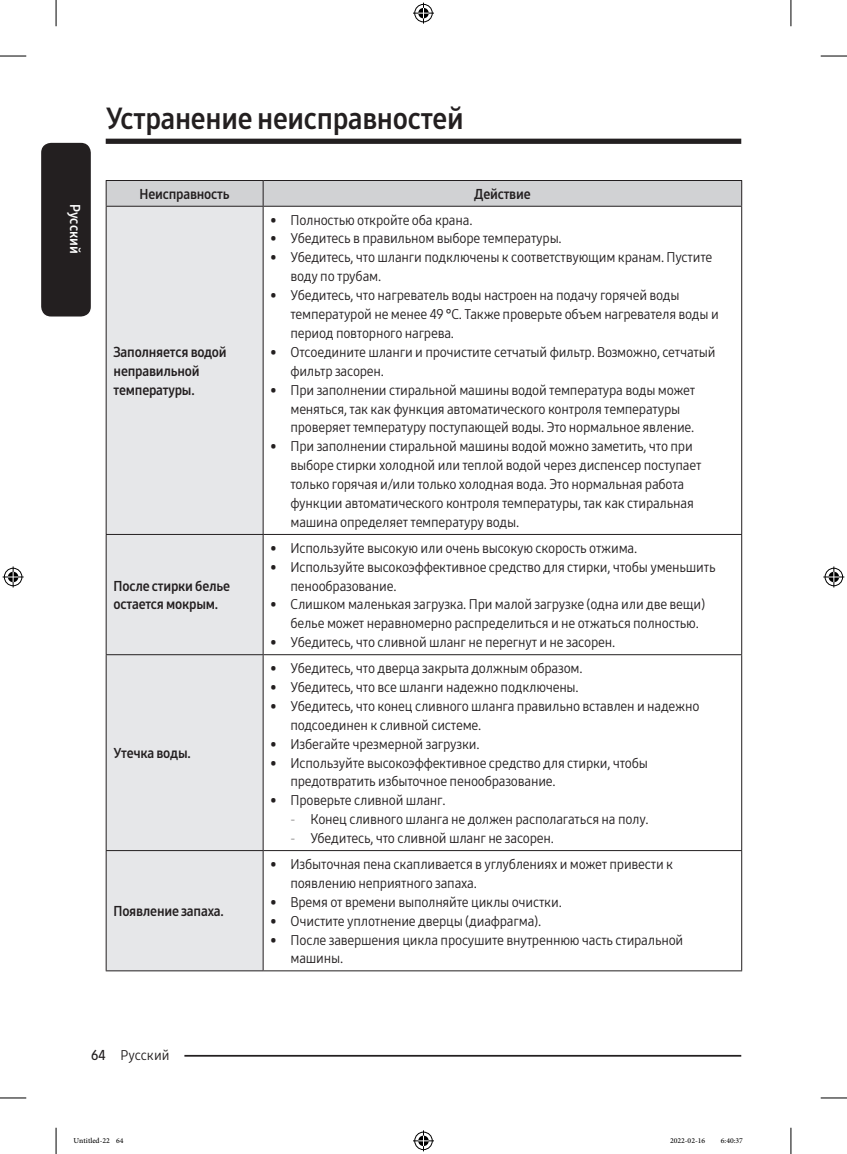
<style>
.page{position:relative;width:847px;height:1154px;background:#fff}
.page>*{position:absolute;margin:0;border:0;box-sizing:border-box;transform-origin:0 0}
.t1{font:29.75px "Samsung One 700 C";letter-spacing:-.01em;color:#231f20}
.t2{font:14px/18.9px "Samsung One 400 C";letter-spacing:-.015em;color:#231f20}
.P_Center{font:14px/18.9px "Samsung One 700 C";letter-spacing:-.015em;color:#231f20}
.t3{font:14px "Samsung One 700 C";color:#fff}
.t4{font:10.5px "Adobe Arabic";color:#000}
.s1{font-family:"Samsung One 200 C"}
.s2{font-family:"Samsung One 600 C"}
</style>
<div class="page">
<div style="left:41px;top:143px;width:50px;height:173px;background:#231f20;border-radius:10px"></div>
<div style="left:106px;top:139px;width:635px;height:5px;background:#231f20"></div>
<hr style="left:135px;top:1055px;width:606px;height:1px;background:#231f20">
<div style="left:106px;top:1045px;width:78px;height:17px;background:#fff"></div>
<div style="left:107px;top:207px;width:155px;height:763px;background:#e6e7e9"></div>
<svg style="left:106px;top:180px;width:636px;height:26px;background:#c7c8ca"></svg>
<hr style="left:106px;top:206px;width:157px;height:1px;background:#231f20">
<hr style="left:106px;top:207px;width:1px;height:327px;background:#231f20">
<hr style="left:263px;top:206px;width:478px;height:1px;background:#231f20">
<hr style="left:262px;top:207px;width:1px;height:327px;background:#231f20">
<hr style="left:741px;top:207px;width:1px;height:327px;background:#231f20">
<hr style="left:106px;top:534px;width:157px;height:1px;background:#231f20">
<hr style="left:106px;top:535px;width:1px;height:119px;background:#231f20">
<hr style="left:263px;top:534px;width:478px;height:1px;background:#231f20">
<hr style="left:262px;top:535px;width:1px;height:119px;background:#231f20">
<hr style="left:741px;top:535px;width:1px;height:119px;background:#231f20">
<hr style="left:106px;top:654px;width:157px;height:1px;background:#231f20">
<hr style="left:106px;top:655px;width:1px;height:195px;background:#231f20">
<hr style="left:263px;top:654px;width:478px;height:1px;background:#231f20">
<hr style="left:262px;top:655px;width:1px;height:195px;background:#231f20">
<hr style="left:741px;top:655px;width:1px;height:195px;background:#231f20">
<hr style="left:106px;top:850px;width:157px;height:1px;background:#231f20">
<hr style="left:106px;top:851px;width:1px;height:119px;background:#231f20">
<hr style="left:263px;top:850px;width:478px;height:1px;background:#231f20">
<hr style="left:262px;top:851px;width:1px;height:119px;background:#231f20">
<hr style="left:741px;top:851px;width:1px;height:119px;background:#231f20">
<hr style="left:106px;top:970px;width:157px;height:1px;background:#231f20">
<hr style="left:263px;top:970px;width:478px;height:1px;background:#231f20">
<svg style="left:0;top:56px;width:26px;height:1px"></svg>
<svg style="left:820px;top:56px;width:26px;height:1px"></svg>
<svg style="left:0;top:1097px;width:26px;height:1px"></svg>
<svg style="left:820px;top:1097px;width:26px;height:1px"></svg>
<svg style="left:56px;top:0;width:1px;height:26px"></svg>
<svg style="left:56px;top:1128px;width:1px;height:26px"></svg>
<svg style="left:790px;top:0;width:1px;height:26px"></svg>
<svg style="left:790px;top:1128px;width:1px;height:26px"></svg>
<svg style="left:413px;top:3px;width:21px;height:21px"></svg>
<svg style="left:413px;top:1130px;width:21px;height:21px"></svg>
<svg style="left:3px;top:566px;width:21px;height:21px"></svg>
<svg style="left:823px;top:566px;width:21px;height:21px"></svg>
<h1 class="t1" style="left:106px;top:98px;width:359px">Устранение неисправностей</h1>
<p class="t3" style="left:84px;top:204px;width:51px;rotate:90deg">Русский</p>
<p class="P_Center" style="left:140px;top:184px;width:91px">Неисправность</p>
<p class="P_Center" style="left:474px;top:184px;width:58px">Действие</p>
<p class="P_Center" style="left:113px;top:342px;width:115px">Заполняется водой неправильной температуры.</p>
<p class="P_Center" style="left:113px;top:576px;width:118px">После стирки белье остается мокрым.</p>
<p class="P_Center" style="left:113px;top:743px;width:79px">Утечка воды.</p>
<p class="P_Center" style="left:113px;top:901px;width:112px">Появление запаха.</p>
<p class="t2" style="left:270px;top:210px;width:203px">• Полностью откройте оба крана.</p>
<p class="t2" style="left:270px;top:229px;width:292px">• Убедитесь в правильном выборе температуры.</p>
<p class="t2" style="left:290px;top:248px;width:423px;text-indent:-20px">• Убедитесь, что шланги подключены к соответствующим кранам. Пустите воду по трубам.</p>
<p class="t2" style="left:290px;top:286px;width:429px;text-indent:-20px">• Убедитесь, что нагреватель воды настроен на подачу горячей воды температурой не менее 49 °C. Также проверьте объем нагревателя воды и период повторного нагрева.</p>
<p class="t2" style="left:290px;top:342px;width:426px;text-indent:-20px">• Отсоедините шланги и прочистите сетчатый фильтр. Возможно, сетчатый фильтр засорен.</p>
<p class="t2" style="left:290px;top:380px;width:406px;text-indent:-20px">• При заполнении стиральной машины водой температура воды может меняться, так как функция автоматического контроля температуры проверяет температуру поступающей воды. Это нормальное явление.</p>
<p class="t2" style="left:290px;top:437px;width:412px;text-indent:-20px">• При заполнении стиральной машины водой можно заметить, что при выборе стирки холодной или теплой водой через диспенсер поступает только горячая и/или только холодная вода. Это нормальная работа функции автоматического контроля температуры, так как стиральная машина определяет температуру воды.</p>
<p class="t2" style="left:270px;top:538px;width:368px">• Используйте высокую или очень высокую скорость отжима.</p>
<p class="t2" style="left:290px;top:557px;width:426px;text-indent:-20px">• Используйте высокоэффективное средство для стирки, чтобы уменьшить пенообразование.</p>
<p class="t2" style="left:290px;top:595px;width:416px;text-indent:-20px">• Слишком маленькая загрузка. При малой загрузке (одна или две вещи) белье может неравномерно распределиться и не отжаться полностью.</p>
<p class="t2" style="left:270px;top:633px;width:346px">• Убедитесь, что сливной шланг не перегнут и не засорен.</p>
<p class="t2" style="left:270px;top:658px;width:313px">• Убедитесь, что дверца закрыта должным образом.</p>
<p class="t2" style="left:270px;top:677px;width:309px">• Убедитесь, что все шланги надежно подключены.</p>
<p class="t2" style="left:290px;top:696px;width:410px;text-indent:-20px">• Убедитесь, что конец сливного шланга правильно вставлен и надежно подсоединен к сливной системе.</p>
<p class="t2" style="left:270px;top:734px;width:210px">• Избегайте чрезмерной загрузки.</p>
<p class="t2" style="left:290px;top:753px;width:359px;text-indent:-20px">• Используйте высокоэффективное средство для стирки, чтобы предотвратить избыточное пенообразование.</p>
<p class="t2" style="left:270px;top:791px;width:176px">• Проверьте сливной шланг.</p>
<p class="t2" style="left:290px;top:810px;width:360px"><span class="s1">-</span> Конец сливного шланга не должен располагаться на полу.</p>
<p class="t2" style="left:290px;top:828px;width:265px"><span class="s1">-</span> Убедитесь, что сливной шланг не засорен.</p>
<p class="t2" style="left:290px;top:854px;width:384px;text-indent:-20px">• Избыточная пена скапливается в углублениях и может привести к появлению неприятного запаха.</p>
<p class="t2" style="left:270px;top:892px;width:292px">• Время от времени выполняйте циклы очистки.</p>
<p class="t2" style="left:270px;top:911px;width:272px">• Очистите уплотнение дверцы (диафрагма).</p>
<p class="t2" style="left:290px;top:930px;width:394px;text-indent:-20px">• После завершения цикла просушите внутреннюю часть стиральной машины.</p>
<p class="t2" style="left:91px;top:1045px;width:80px"><span class="s2">64</span> Русский</p>
<p class="t4" style="left:74px;top:1133px;width:51px">Untitled-22 64</p>
<p class="t4" style="left:669px;top:1133px;width:37px">2022-02-16</p>
<p class="t4" style="left:720px;top:1133px;width:24px">6:40:37</p>
</div>
